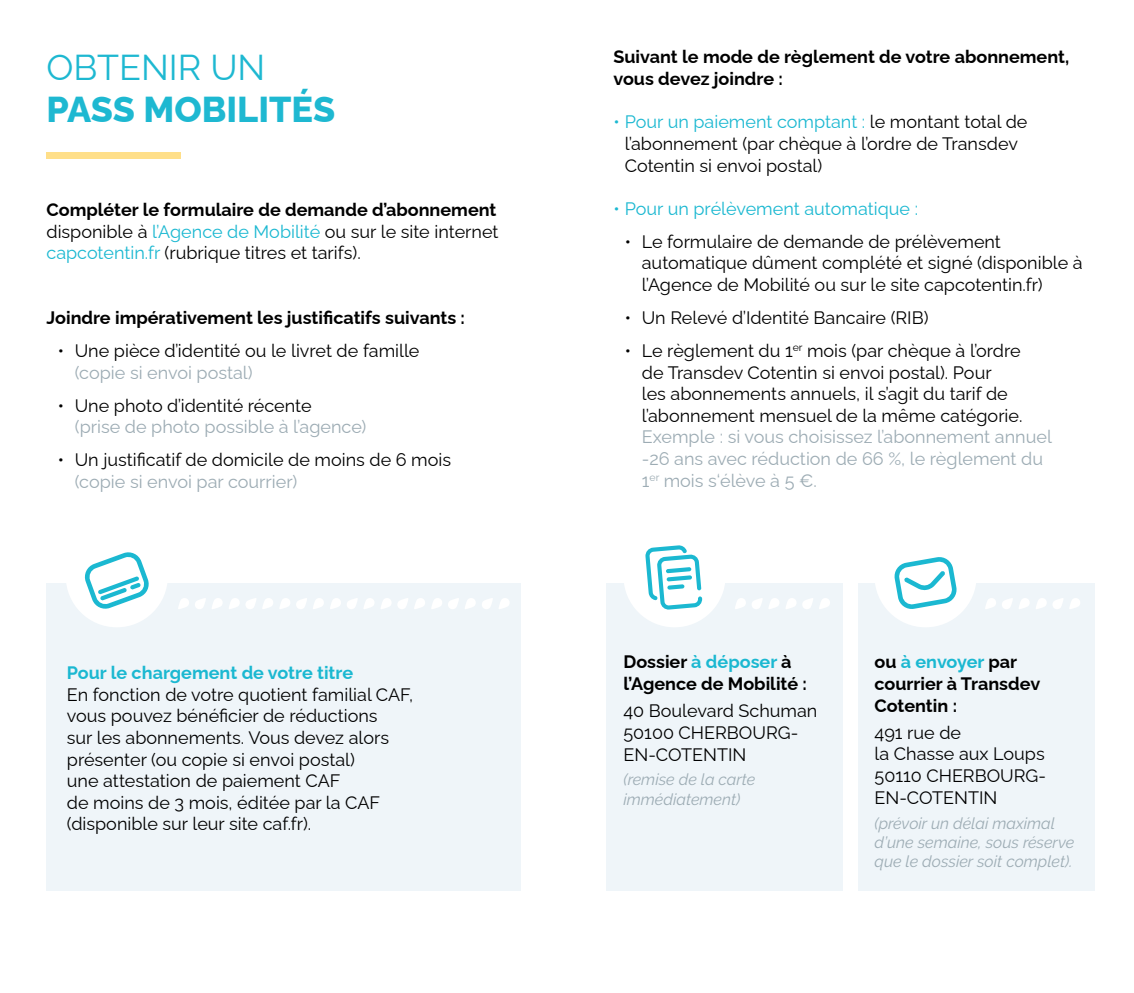
<style>
.page{position:relative;width:1134px;height:993px;background:#fff}
.page>*{position:absolute;margin:0;border:0;box-sizing:border-box;transform-origin:0 0}
.t1{font:800 36px "Raleway";color:#1eb8d1}
.t2{font:36px "Raleway";color:#1eb8d1}
.t3{font:18px/21.6px "Raleway";color:#000}
.t4{font:700 18px/21.6px "Raleway";color:#000}
.t5{font:18px/21.6px "Raleway";color:#9dacb4}
.t6{font:18px "Raleway";color:#1bb8d1}
.t7{font:700 18px "Raleway";color:#1bb8d1}
.t8{font:italic 16px/19.2px "Raleway";color:#9dacb4}
.s1{font-weight:700}
.s2{color:#1bb8d1}
</style>
<div class="page">
<div style="left:46px;top:583px;width:474px;height:307px;background:#eff5f9"></div>
<div style="left:607px;top:583px;width:236px;height:307px;background:#eff5f9"></div>
<div style="left:858px;top:583px;width:236px;height:307px;background:#eff5f9"></div>
<div style="left:874px;top:525px;width:102px;height:102px;background:#fff;border-radius:50%"></div>
<div style="left:623px;top:525px;width:102px;height:102px;background:#fff;border-radius:50%"></div>
<div style="left:66px;top:525px;width:102px;height:102px;background:#fff;border-radius:50%"></div>
<div style="left:46px;top:152px;width:135px;height:7px;background:#ffdf89"></div>
<svg style="left:894px;top:557px;width:63px;height:52px"></svg>
<svg style="left:645px;top:545px;width:57px;height:64px"></svg>
<svg style="left:84px;top:552px;width:65px;height:57px"></svg>
<svg style="left:178px;top:598px;width:44px;height:11px"></svg>
<svg style="left:229px;top:598px;width:78px;height:11px"></svg>
<svg style="left:313px;top:598px;width:11px;height:11px"></svg>
<svg style="left:330px;top:598px;width:78px;height:11px"></svg>
<svg style="left:414px;top:598px;width:45px;height:11px"></svg>
<svg style="left:465px;top:598px;width:44px;height:11px"></svg>
<svg style="left:735px;top:598px;width:78px;height:11px"></svg>
<svg style="left:819px;top:598px;width:11px;height:11px"></svg>
<svg style="left:985px;top:598px;width:95px;height:11px"></svg>
<h1 class="t2" style="left:46px;top:39px;width:220px">OBTENIR UN</h1>
<h1 class="t1" style="left:46px;top:81px;width:290px">PASS MOBILITÉS</h1>
<p class="t3" style="left:46px;top:197px;width:454px;text-align:justify"><span class="s1">Compléter le formulaire de demande d’abonnement </span>disponible à <span class="s2">l’Agence de Mobilité</span> ou sur le site internet <span class="s2">capcotentin.fr</span> (rubrique titres et tarifs).</p>
<p class="t4" style="left:46px;top:305px;width:420px">Joindre impérativement les justificatifs suivants :</p>
<p class="t3" style="left:58px;top:338px;width:363px">• Une pièce d’identité ou le livret de famille</p>
<p class="t5" style="left:75px;top:359px;width:179px">(copie si envoi postal)</p>
<p class="t3" style="left:58px;top:392px;width:255px">• Une photo d’identité récente</p>
<p class="t5" style="left:75px;top:414px;width:293px">(prise de photo possible à l’agence)</p>
<p class="t3" style="left:58px;top:447px;width:395px">• Un justificatif de domicile de moins de 6 mois</p>
<p class="t5" style="left:75px;top:468px;width:224px">(copie si envoi par courrier)</p>
<p class="t7" style="left:67px;top:658px;width:288px">Pour le chargement de votre titre</p>
<p class="t3" style="left:67px;top:681px;width:348px">En fonction de votre quotient familial CAF, vous pouvez bénéficier de réductions<br>sur les abonnements. Vous devez alors présenter (ou copie si envoi postal)<br>une attestation de paiement CAF<br>de moins de 3 mois, éditée par la CAF (disponible sur leur site caf.fr).</p>
<p class="t4" style="left:613px;top:44px;width:457px">Suivant le mode de règlement de votre abonnement, vous devez joindre :</p>
<p class="t3" style="left:625px;top:109px;width:404px;text-indent:-11px"><span class="s2">• Pour un paiement comptant :</span> le montant total de l’abonnement (par chèque à l’ordre de Transdev<br>Cotentin si envoi postal)</p>
<p class="t6" style="left:613px;top:194px;width:306px">• Pour un prélèvement automatique :</p>
<p class="t3" style="left:642px;top:228px;width:442px;text-indent:-17px">• Le formulaire de demande de prélèvement automatique dûment complété et signé (disponible à l’Agence de Mobilité ou sur le site capcotentin.fr)</p>
<p class="t3" style="left:625px;top:305px;width:305px">• Un Relevé d’Identité Bancaire (RIB)</p>
<p class="t3" style="left:642px;top:337px;width:382px;text-indent:-17px">• Le règlement du 1<sup>er</sup> mois (par chèque à l’ordre de Transdev Cotentin si envoi postal). Pour<br>les abonnements annuels, il s’agit du tarif de l’abonnement mensuel de la même catégorie.</p>
<p class="t5" style="left:642px;top:424px;width:411px">Exemple : si vous choisissez l’abonnement annuel -26 ans avec réduction de 66 %, le règlement du<br>1<sup>er</sup> mois s‘élève à 5 €.</p>
<p class="t4" style="left:623px;top:649px;width:185px">Dossier <span class="s2">à déposer</span> à l’Agence de Mobilité :</p>
<p class="t3" style="left:623px;top:697px;width:195px">40 Boulevard Schuman<br>50100 CHERBOURG-<br>EN-COTENTIN</p>
<p class="t8" style="left:623px;top:769px;width:133px">(remise de la carte immédiatement)</p>
<p class="t4" style="left:874px;top:649px;width:167px">ou <span class="s2">à envoyer</span> par courrier à Transdev<br>Cotentin :</p>
<p class="t3" style="left:874px;top:719px;width:173px">491 rue de<br>la Chasse aux Loups<br>50110 CHERBOURG-<br>EN-COTENTIN</p>
<p class="t8" style="left:874px;top:813px;width:201px">(prévoir un délai maximal d’une semaine, sous réserve que le dossier soit complet).</p>
</div>
